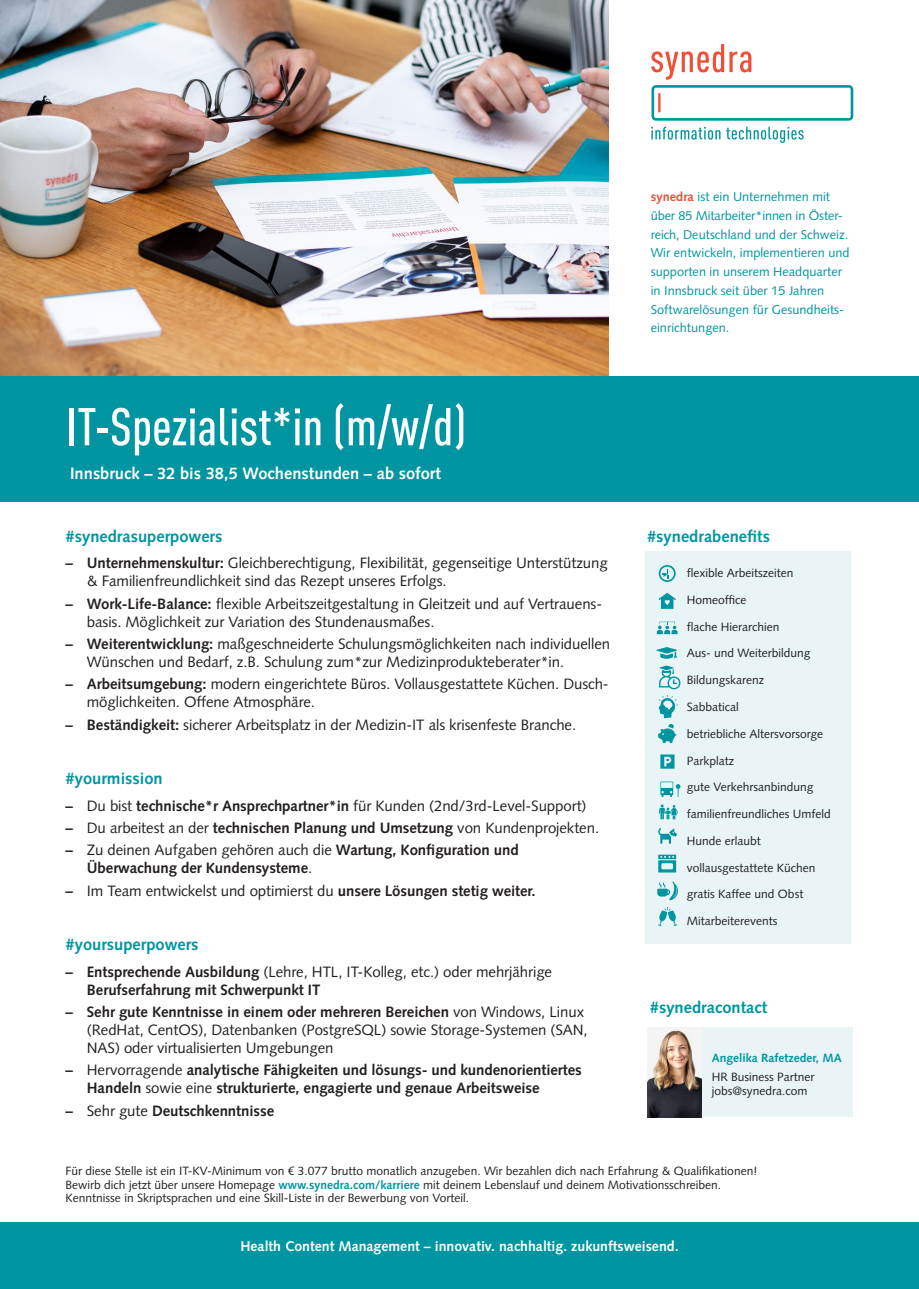
<style>
.page{position:relative;width:919px;height:1289px;background:#fff}
.page>*{position:absolute;margin:0;border:0;box-sizing:border-box;transform-origin:0 0}
.t1{font:500 52.35px "DIN Cond";color:#fff}
.t2{font:700 16.5px "Syntax LT Std";color:#0095a1}
.t3{font:700 16.5px "Syntax LT Std";color:#fff}
.t4{font:15px/18px "Syntax LT Std";letter-spacing:-.005em;color:#231f20}
.t5{font:700 15px/18px "Syntax LT Std";letter-spacing:-.005em;color:#231f20}
.t6{font:700 14.1px "Syntax LT Std";color:#fff}
.t7{font:12.75px/18.8px "Syntax LT Std";color:#0095a1}
.t8{font:12px/13.5px "Syntax LT Std";color:#231f20}
.t9{font:700 12px "Syntax LT Std";color:#0095a1}
.s1{font-weight:700}
.s2{font-weight:400}
.s3{font-weight:700;color:#ed4f39}
.s4{font-weight:700;color:#0095a1}
</style>
<div class="page">
<div style="left:0;top:1222px;width:918px;height:66px;background:#0095a1"></div>
<img style="left:0;top:0;width:608px;height:376px">
<div style="left:0;top:376px;width:918px;height:126px;background:#0095a1"></div>
<svg style="left:651px;top:44px;width:202px;height:99px"></svg>
<div style="left:651px;top:1027px;width:201px;height:90px;background:#e9f4f6"></div>
<div style="left:645px;top:551px;width:205px;height:392px;background:#e9f4f6"></div>
<svg style="left:658px;top:828px;width:19px;height:15px"></svg>
<svg style="left:657px;top:881px;width:21px;height:19px"></svg>
<svg style="left:660px;top:754px;width:14px;height:14px"></svg>
<svg style="left:658px;top:854px;width:18px;height:18px"></svg>
<svg style="left:658px;top:592px;width:17px;height:17px"></svg>
<svg style="left:656px;top:621px;width:21px;height:13px"></svg>
<svg style="left:659px;top:804px;width:18px;height:15px"></svg>
<svg style="left:660px;top:781px;width:20px;height:15px"></svg>
<svg style="left:658px;top:906px;width:19px;height:20px"></svg>
<svg style="left:658px;top:565px;width:17px;height:17px"></svg>
<svg style="left:656px;top:647px;width:21px;height:12px"></svg>
<svg style="left:658px;top:665px;width:23px;height:78px"></svg>
<img style="left:647px;top:1027px;width:54px;height:90px">
<h1 class="t1" style="left:66px;top:395px;width:401px">IT-Spezialist*in (m/w/d)</h1>
<p class="t3" style="left:70px;top:464px;width:372px">Innsbruck – 32 bis 38,5 Wochenstunden – ab sofort</p>
<p class="t2" style="left:66px;top:526px;width:158px">#synedrasuperpowers</p>
<p class="t4" style="left:87px;top:554px;width:522px;text-indent:-21px"><span class="s1">– Unternehmenskultur:</span> Gleichberechtigung, Flexibilität, gegenseitige Unterstützung &amp; Familienfreundlichkeit sind das Rezept unseres Erfolgs.</p>
<p class="t4" style="left:87px;top:594px;width:517px;text-indent:-21px"><span class="s1">– Work-Life-Balance:</span> flexible Arbeitszeitgestaltung in Gleitzeit und auf Vertrauens&shy;basis. Möglichkeit zur Variation des Stundenausmaßes.</p>
<p class="t4" style="left:87px;top:634px;width:525px;text-indent:-21px"><span class="s1">– Weiterentwicklung:</span> maßgeschneiderte Schulungsmöglichkeiten nach individuellen<br>Wünschen und Bedarf, z.B. Schulung zum*zur Medizinprodukteberater*in.</p>
<p class="t4" style="left:87px;top:675px;width:523px;text-indent:-21px"><span class="s1">– Arbeitsumgebung:</span> modern eingerichtete Büros. Vollausgestattete Küchen. Dusch&shy;möglichkeiten. Offene Atmosphäre.</p>
<p class="t4" style="left:66px;top:716px;width:512px"><span class="s1">– Beständigkeit:</span> sicherer Arbeitsplatz in der Medizin-IT als krisenfeste Branche.</p>
<p class="t2" style="left:66px;top:769px;width:99px">#yourmission</p>
<p class="t4" style="left:66px;top:796px;width:522px"><span class="s1">–</span> Du bist <span class="s1">technische*r Ansprechpartner*in</span> für Kunden (2nd/3rd-Level-Support)</p>
<p class="t4" style="left:66px;top:818px;width:535px"><span class="s1">–</span> Du arbeitest an der <span class="s1">technischen Planung und Umsetzung</span> von Kundenprojekten.</p>
<p class="t5" style="left:87px;top:841px;width:433px;text-indent:-21px">– <span class="s2">Zu deinen Aufgaben gehören auch die</span> Wartung, Konfiguration und<br>Überwachung der Kundensysteme<span class="s2">.</span></p>
<p class="t4" style="left:66px;top:882px;width:471px"><span class="s1">–</span> Im Team entwickelst und optimierst du <span class="s1">unsere Lösungen stetig weiter.</span></p>
<p class="t2" style="left:66px;top:935px;width:134px">#yoursuperpowers</p>
<p class="t5" style="left:87px;top:962px;width:466px;text-indent:-21px">– Entsprechende Ausbildung <span class="s2">(Lehre, HTL, IT-Kolleg, etc.) oder mehrjährige<br></span>Berufserfahrung mit Schwerpunkt IT</p>
<p class="t4" style="left:87px;top:1002px;width:502px;text-indent:-21px"><span class="s1">– Sehr gute Kenntnisse in einem oder mehreren Bereichen</span> von Windows, Linux (RedHat, CentOS), Datenbanken (PostgreSQL) sowie Storage-Systemen (SAN,<br>NAS) oder virtualisierten Umgebungen</p>
<p class="t5" style="left:87px;top:1061px;width:496px;text-indent:-21px">– <span class="s2">Hervorragende</span> analytische Fähigkeiten und lösungs- und kundenorientiertes<br>Handeln <span class="s2">sowie eine</span> strukturierte, engagierte und genaue Arbeitsweise</p>
<p class="t5" style="left:66px;top:1102px;width:210px">– <span class="s2">Sehr gute</span> Deutschkenntnisse</p>
<p class="t7" style="left:650px;top:187px;width:200px"><span class="s3">synedra</span> ist ein Unternehmen mit über 85 Mitarbeiter*innen in Öster&shy;reich, Deutschland und der Schweiz.<br>Wir entwickeln, implementieren und supporten in unserem Headquarter in Innsbruck seit über 15 Jahren<br>Softwarelösungen für Gesundheits&shy;einrichtungen.</p>
<p class="t2" style="left:647px;top:526px;width:124px">#synedrabenefits</p>
<p class="t8" style="left:686px;top:566px;width:108px">flexible Arbeitszeiten</p>
<p class="t8" style="left:686px;top:593px;width:61px">Homeoffice</p>
<p class="t8" style="left:686px;top:620px;width:94px">flache Hierarchien</p>
<p class="t8" style="left:686px;top:646px;width:125px">Aus- und Weiterbildung</p>
<p class="t8" style="left:686px;top:673px;width:79px">Bildungskarenz</p>
<p class="t8" style="left:686px;top:700px;width:53px">Sabbatical</p>
<p class="t8" style="left:686px;top:727px;width:138px">betriebliche Altersvorsorge</p>
<p class="t8" style="left:686px;top:753px;width:49px">Parkplatz</p>
<p class="t8" style="left:686px;top:780px;width:128px">gute Verkehrsanbindung</p>
<p class="t8" style="left:686px;top:807px;width:145px">familienfreundliches Umfeld</p>
<p class="t8" style="left:686px;top:834px;width:76px">Hunde erlaubt</p>
<p class="t8" style="left:686px;top:860px;width:130px">vollausgestattete Küchen</p>
<p class="t8" style="left:686px;top:887px;width:118px">gratis Kaffee und Obst</p>
<p class="t8" style="left:686px;top:914px;width:92px">Mitarbeiterevents</p>
<p class="t2" style="left:649px;top:997px;width:119px">#synedracontact</p>
<p class="t9" style="left:711px;top:1051px;width:132px">Angelika Rafetzeder, MA</p>
<p class="t8" style="left:711px;top:1069px;width:104px;line-height:14.2px">HR Business Partner jobs@synedra.com</p>
<p class="t8" style="left:66px;top:1164px;width:693px">Für diese Stelle ist ein IT-KV-Minimum von € 3.077 brutto monatlich anzugeben. Wir bezahlen dich nach Erfahrung &amp; Qualifikationen!<br>Bewirb dich jetzt über unsere Homepage <span class="s4">www.synedra.com/karriere</span> mit deinem Lebenslauf und deinem Motivationsschreiben.<br>Kenntnisse in Skriptsprachen und eine Skill-Liste in der Bewerbung von Vorteil.</p>
<p class="t6" style="left:240px;top:1238px;width:439px">Health Content Management – innovativ. nachhaltig. zukunftsweisend.</p>
</div>
